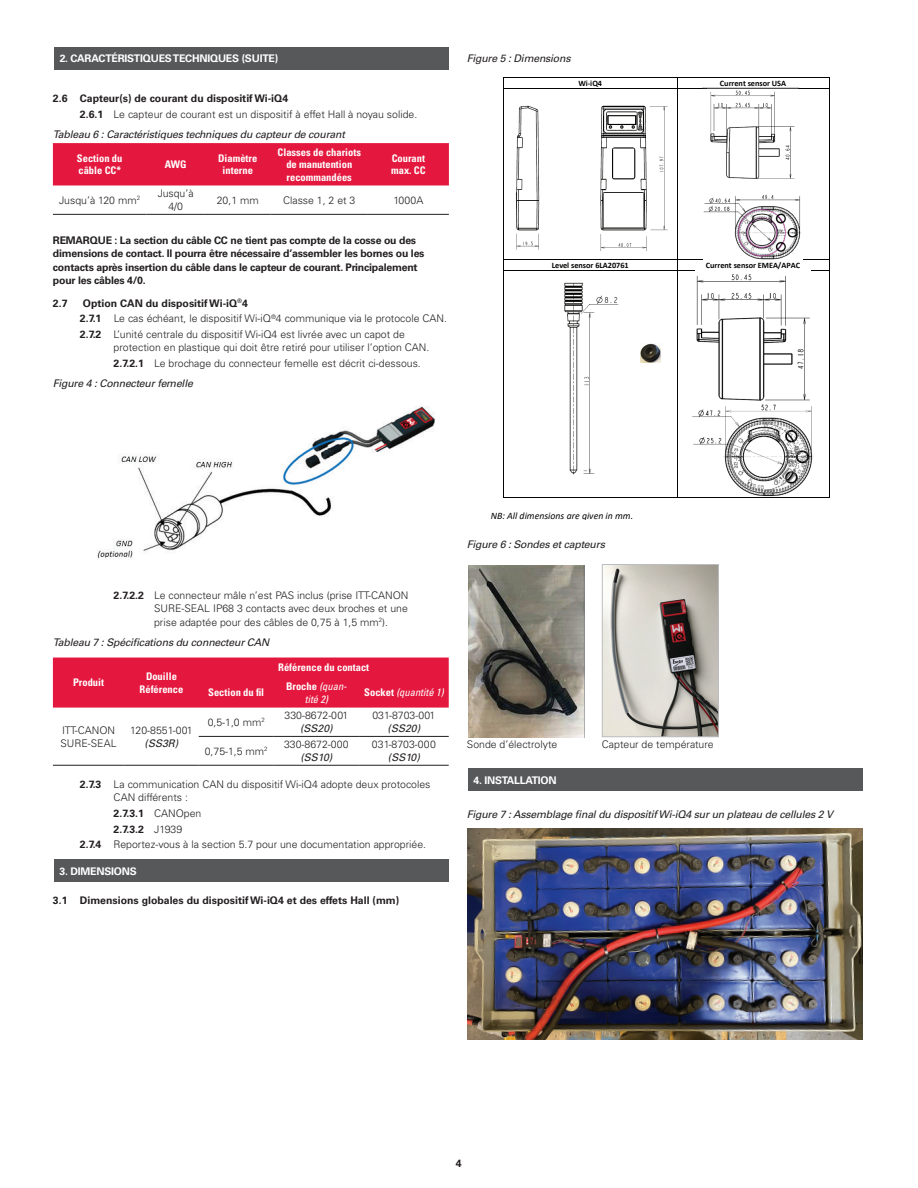
<style>
.page{position:relative;width:918px;height:1188px;background:#fff}
.page>*{position:absolute;margin:0;border:0;box-sizing:border-box;transform-origin:0 0}
.t1{font:300 10.5px/15.6px "Univers LT Std";color:#231f20}
.t2{font:italic 10.5px "Univers LT Std";letter-spacing:-.02em;color:#231f20}
.t3{font:700 10.5px/13.5px "Univers LT Std";letter-spacing:-.02em;color:#231f20}
.t4{font:700 condensed 10.5px/12.6px "Univers LT Std";color:#fff;text-align:center}
.t5{font:700 10.5px "Univers LT Std";letter-spacing:-.02em;color:#fff}
.t6{font:700 10.5px "Univers LT Std";color:#231f20}
.t7{font:italic condensed 10.5px/12.6px "Univers LT Std";color:#fff;text-align:center}
.t8{font:italic 9.75px "Calibri";color:#040503}
.t9{font:700 8.25px "Calibri";letter-spacing:-.005em;color:#040503}
.s1{font-weight:700}
.s2{font-weight:700;font-style:normal}
.s3{font-weight:300}
</style>
<div class="page">
<div style="left:55px;top:48px;width:394px;height:22px;background:#57585a"></div>
<div style="left:55px;top:860px;width:394px;height:22px;background:#57585a"></div>
<div style="left:468px;top:768px;width:395px;height:22px;background:#57585a"></div>
<div style="left:53px;top:143px;width:396px;height:43px;background:#e4183e"></div>
<hr style="left:53px;top:214px;width:94px;height:1px;background:#231f20">
<hr style="left:147px;top:214px;width:58px;height:1px;background:#231f20">
<hr style="left:205px;top:214px;width:66px;height:1px;background:#231f20">
<hr style="left:271px;top:214px;width:97px;height:1px;background:#231f20">
<hr style="left:368px;top:214px;width:81px;height:1px;background:#231f20">
<div style="left:53px;top:658px;width:396px;height:50px;background:#e4183e"></div>
<hr style="left:199px;top:736px;width:75px;height:1px;background:#231f20">
<hr style="left:274px;top:736px;width:85px;height:1px;background:#231f20">
<hr style="left:359px;top:736px;width:90px;height:1px;background:#231f20">
<hr style="left:53px;top:765px;width:71px;height:1px;background:#231f20">
<hr style="left:124px;top:765px;width:75px;height:1px;background:#231f20">
<hr style="left:199px;top:765px;width:75px;height:1px;background:#231f20">
<hr style="left:274px;top:765px;width:85px;height:1px;background:#231f20">
<hr style="left:359px;top:765px;width:90px;height:1px;background:#231f20">
<img style="left:97px;top:406px;width:338px;height:153px">
<img style="left:468px;top:828px;width:395px;height:212px">
<img style="left:604px;top:566px;width:113px;height:169px">
<div style="left:602px;top:564px;width:117px;height:173px;border:1px solid #bcbdc0"></div>
<img style="left:468px;top:565px;width:116px;height:172px">
<hr style="left:504px;top:78px;width:173px;height:1px;background:#040503">
<hr style="left:677px;top:78px;width:152px;height:1px;background:#040503">
<hr style="left:504px;top:88px;width:173px;height:1px;background:#040503">
<hr style="left:677px;top:88px;width:152px;height:1px;background:#040503">
<hr style="left:503px;top:88px;width:1px;height:172px;background:#040503">
<hr style="left:677px;top:88px;width:1px;height:172px;background:#040503">
<hr style="left:829px;top:88px;width:1px;height:172px;background:#040503">
<hr style="left:504px;top:260px;width:173px;height:1px;background:#040503">
<hr style="left:677px;top:260px;width:152px;height:1px;background:#040503">
<hr style="left:504px;top:270px;width:173px;height:1px;background:#040503">
<hr style="left:677px;top:270px;width:152px;height:1px;background:#040503">
<hr style="left:503px;top:271px;width:1px;height:226px;background:#040503">
<hr style="left:504px;top:497px;width:173px;height:1px;background:#040503">
<hr style="left:677px;top:271px;width:1px;height:226px;background:#040503">
<hr style="left:677px;top:497px;width:152px;height:1px;background:#040503">
<hr style="left:829px;top:271px;width:1px;height:226px;background:#040503">
<img style="left:515px;top:105px;width:153px;height:146px">
<img style="left:710px;top:90px;width:85px;height:89px">
<img style="left:704px;top:195px;width:97px;height:65px">
<img style="left:564px;top:282px;width:55px;height:193px">
<img style="left:696px;top:274px;width:114px;height:127px">
<img style="left:693px;top:404px;width:120px;height:93px">
<img style="left:640px;top:343px;width:20px;height:20px">
<hr style="left:702px;top:88px;width:97px;height:1px;background:#231f20">
<p class="t5" style="left:60px;top:52px;width:220px">2. CARACTÉRISTIQUES TECHNIQUES (SUITE)</p>
<p class="t1" style="left:80px;top:91px;width:339px;text-indent:-27px"><span class="s1">2.6 Capteur(s) de courant du dispositif Wi-iQ4<br>2.6.1</span> Le capteur de courant est un dispositif à effet Hall à noyau solide.</p>
<p class="t2" style="left:53px;top:128px;width:293px">Tableau 6 : Caractéristiques techniques du capteur de courant</p>
<p class="t4" style="left:77px;top:152px;width:47px;text-align:left">Section du câble CC*</p>
<p class="t4" style="left:165px;top:158px;width:23px">AWG</p>
<p class="t4" style="left:218px;top:152px;width:41px">Diamètre interne</p>
<p class="t4" style="left:278px;top:145px;width:85px">Classes de chariots de manutention recommandées</p>
<p class="t4" style="left:391px;top:152px;width:36px;text-align:left">Courant max. CC</p>
<p class="t1" style="left:59px;top:192px;width:82px">Jusqu’à 120 mm<sup>2</sup></p>
<p class="t1" style="left:158px;top:187px;width:37px;line-height:12.6px;text-align:center">Jusqu’à<br>4/0</p>
<p class="t1" style="left:217px;top:192px;width:44px">20,1 mm</p>
<p class="t1" style="left:283px;top:192px;width:74px">Classe 1, 2 et 3</p>
<p class="t1" style="left:393px;top:192px;width:31px">1000A</p>
<p class="t3" style="left:53px;top:233px;width:373px">REMARQUE : La section du câble CC ne tient pas compte de la cosse ou des dimensions de contact. Il pourra être nécessaire d’assembler les bornes ou les contacts après insertion du câble dans le capteur de courant. Principalement pour les câbles 4/0.</p>
<p class="t3" style="left:53px;top:296px;width:16px">2.7</p>
<p class="t1" style="left:80px;top:295px;width:369px"><span class="s1">Option CAN du dispositif Wi-iQ</span><sup>®</sup><span class="s1">4<br>2.7.1</span> Le cas échéant, le dispositif Wi-iQ<sup>®</sup>4 communique via le protocole CAN.<br><span class="s1">2.7.2</span> L’unité centrale du dispositif Wi-iQ4 est livrée avec un capot de</p>
<p class="t1" style="left:114px;top:340px;width:317px">protection en plastique qui doit être retiré pour utiliser l’option CAN.<br><span class="s1">2.7.2.1</span> Le brochage du connecteur femelle est décrit ci-dessous.</p>
<p class="t2" style="left:53px;top:377px;width:141px">Figure 4 : Connecteur femelle</p>
<p class="t2" style="left:467px;top:52px;width:105px">Figure 5 : Dimensions</p>
<p class="t9" style="left:578px;top:77px;width:25px">Wi-iQ4</p>
<p class="t9" style="left:720px;top:77px;width:68px">Current sensor USA</p>
<p class="t9" style="left:552px;top:259px;width:78px">Level sensor 6LA20761</p>
<p class="t9" style="left:706px;top:259px;width:96px">Current sensor EMEA/APAC</p>
<p class="t1" style="left:154px;top:588px;width:256px;line-height:13.5px;text-align:justify;text-indent:-40px"><span class="s1">2.7.2.2</span> Le connecteur mâle n’est PAS inclus (prise ITT-CANON SURE-SEAL IP68 3 contacts avec deux broches et une prise adaptée pour des câbles de 0,75 à 1,5 mm<sup>2</sup>).</p>
<p class="t2" style="left:53px;top:636px;width:218px">Tableau 7 : Spécifications du connecteur CAN</p>
<p class="t4" style="left:73px;top:676px;width:32px">Produit</p>
<p class="t4" style="left:140px;top:670px;width:45px">Douille<br>Référence</p>
<p class="t4" style="left:278px;top:661px;width:93px">Référence du contact</p>
<p class="t4" style="left:208px;top:686px;width:58px">Section du fil</p>
<p class="t7" style="left:286px;top:680px;width:62px"><span class="s2">Broche</span> (quan&shy;tité 2)</p>
<p class="t7" style="left:364px;top:686px;width:81px"><span class="s2">Socket</span> (quantité 1)</p>
<p class="t1" style="left:285px;top:708px;width:65px">330-8672-001</p>
<p class="t2" style="left:300px;top:722px;width:34px">(SS20)</p>
<p class="t1" style="left:372px;top:708px;width:64px">031-8703-001</p>
<p class="t2" style="left:388px;top:722px;width:34px">(SS20)</p>
<p class="t1" style="left:208px;top:714px;width:59px">0,5-1,0 mm<sup>2</sup></p>
<p class="t1" style="left:61px;top:724px;width:58px;line-height:12.6px">ITT-CANON<br>SURE-SEAL</p>
<p class="t1" style="left:130px;top:722px;width:64px">120-8551-001</p>
<p class="t2" style="left:145px;top:737px;width:35px">(SS3R)</p>
<p class="t1" style="left:372px;top:737px;width:65px">031-8703-000</p>
<p class="t2" style="left:388px;top:751px;width:34px">(SS10)</p>
<p class="t1" style="left:114px;top:777px;width:318px;line-height:13.5px;text-indent:-34px"><span class="s1">2.7.3</span> La communication CAN du dispositif Wi-iQ4 adopte deux protocoles<br>CAN différents :</p>
<p class="t3" style="left:114px;top:807px;width:89px">2.7.3.1 <span class="s3">CANOpen</span></p>
<p class="t3" style="left:114px;top:822px;width:70px">2.7.3.2 <span class="s3">J1939</span></p>
<p class="t1" style="left:80px;top:837px;width:348px"><span class="s1">2.7.4</span> Reportez-vous à la section 5.7 pour une documentation appropriée.</p>
<p class="t5" style="left:60px;top:865px;width:79px">3. DIMENSIONS</p>
<p class="t6" style="left:53px;top:895px;width:348px">3.1 Dimensions globales du dispositif Wi-iQ4 et des effets Hall (mm)</p>
<p class="t1" style="left:284px;top:737px;width:66px">330-8672-000</p>
<p class="t2" style="left:300px;top:751px;width:34px">(SS10)</p>
<p class="t1" style="left:205px;top:743px;width:64px">0,75-1,5 mm<sup>2</sup></p>
<p class="t8" style="left:491px;top:509px;width:144px">NB: All dimensions are given in mm.</p>
<p class="t2" style="left:467px;top:538px;width:140px">Figure 6 : Sondes et capteurs</p>
<p class="t1" style="left:467px;top:737px;width:92px">Sonde d’électrolyte</p>
<p class="t1" style="left:602px;top:737px;width:113px">Capteur de température</p>
<p class="t5" style="left:474px;top:774px;width:85px">4. INSTALLATION</p>
<p class="t2" style="left:467px;top:808px;width:368px">Figure 7 : Assemblage final du dispositif Wi-iQ4 sur un plateau de cellules 2 V</p>
<p class="t3" style="left:456px;top:1157px;width:7px">4</p>
</div>
